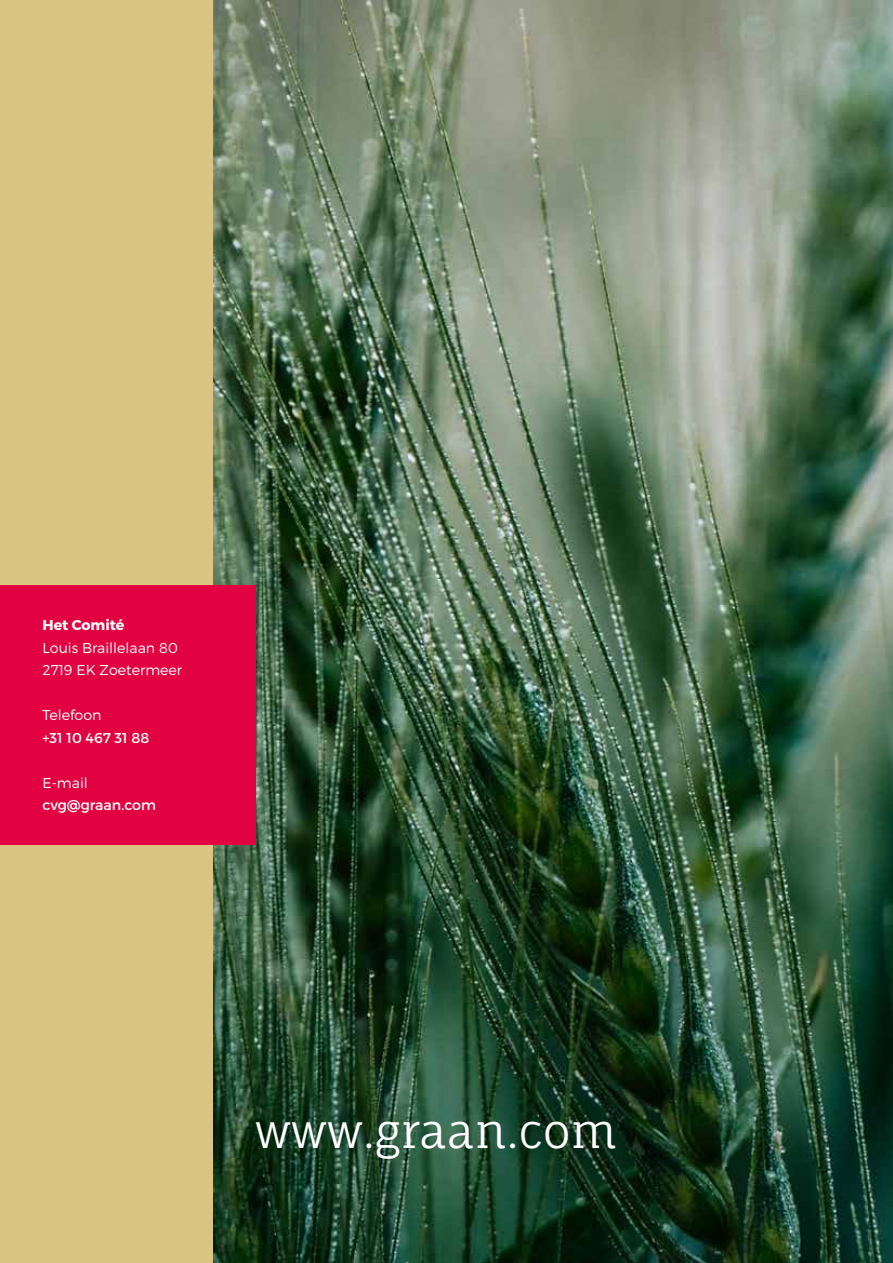
<style>
.page{position:relative;width:893px;height:1263px;background:#fff}
.page>*{position:absolute;margin:0;border:0;box-sizing:border-box;transform-origin:0 0}
.t1{font:45px "Fauna One";color:#fff}
.t2{font:300 14.25px/22.5px "Montserrat";color:#fff}
.t3{font:14.25px "Montserrat";color:#fff}
.t4{font:700 14.25px "Montserrat";color:#fff}
</style>
<div class="page">
<img style="left:213px;top:0;width:680px;height:1263px">
<div style="left:0;top:0;width:213px;height:1263px;background:#d9c483"></div>
<div style="left:0;top:585px;width:255px;height:259px;background:#e20241"></div>
<p class="t4" style="left:43px;top:616px;width:83px">Het Comité</p>
<p class="t2" style="left:43px;top:636px;width:141px">Louis Braillelaan 80<br>2719 EK Zoetermeer</p>
<p class="t2" style="left:43px;top:703px;width:61px">Telefoon</p>
<p class="t3" style="left:43px;top:729px;width:108px">+31 10 467 31 88</p>
<p class="t2" style="left:43px;top:771px;width:47px">E-mail</p>
<p class="t3" style="left:43px;top:796px;width:115px">cvg@graan.com</p>
<h1 class="t1" style="left:255px;top:1103px;width:363px">www.graan.com</h1>
</div>
